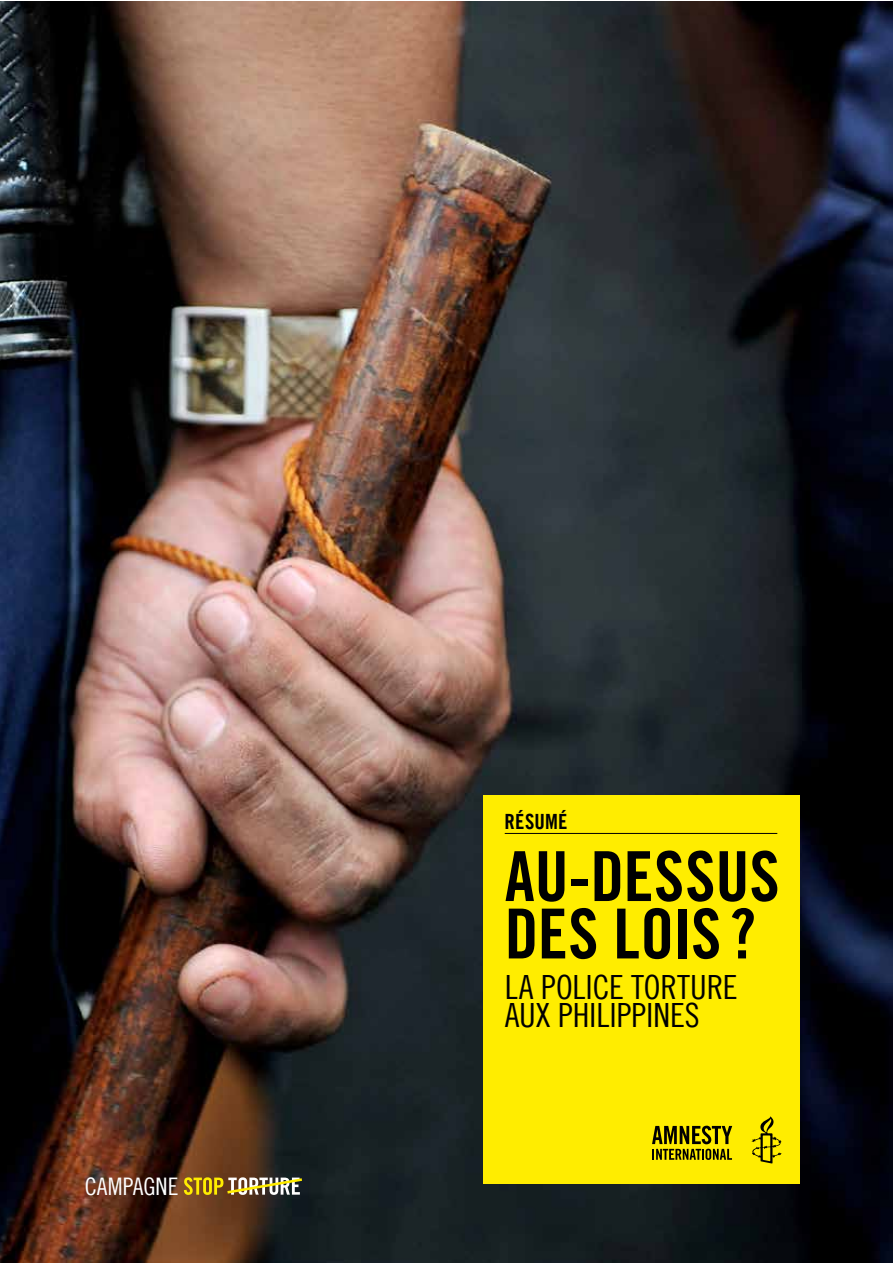
<style>
.page{position:relative;width:893px;height:1263px;background:#fff}
.page>*{position:absolute;margin:0;border:0;box-sizing:border-box;transform-origin:0 0}
.t1{font:69px/57.4px "Amnesty Trade Gothic Bd Cn 20";color:#000}
.t2{font:33.45px/28.3px "Amnesty Trade Gothic Cn 18";letter-spacing:-.005em;color:#000}
.t3{font:24.15px "Amnesty Trade Gothic Cn 18";color:#fff}
.t4{font:21px "Amnesty Trade Gothic Bd Cn 20";letter-spacing:.01em;color:#000}
</style>
<div class="page">
<img style="left:0;top:1px;width:892px;height:1262px">
<svg style="left:184px;top:1177px;width:118px;height:18px"></svg>
<div style="left:483px;top:795px;width:316px;height:388px;background:#ffed00"></div>
<svg style="left:652px;top:1126px;width:80px;height:34px"></svg>
<svg style="left:752px;top:1116px;width:30px;height:47px"></svg>
<hr style="left:505px;top:833px;width:272px;height:1px;background:#000">
<p class="t3" style="left:85px;top:1171px;width:95px">CAMPAGNE</p>
<p class="t4" style="left:505px;top:809px;width:64px">RÉSUMÉ</p>
<h1 class="t1" style="left:505px;top:846px;width:276px">AU-DESSUS<br>DES LOIS ?</h1>
<p class="t2" style="left:505px;top:972px;width:234px">LA POLICE TORTURE<br>AUX PHILIPPINES</p>
</div>
